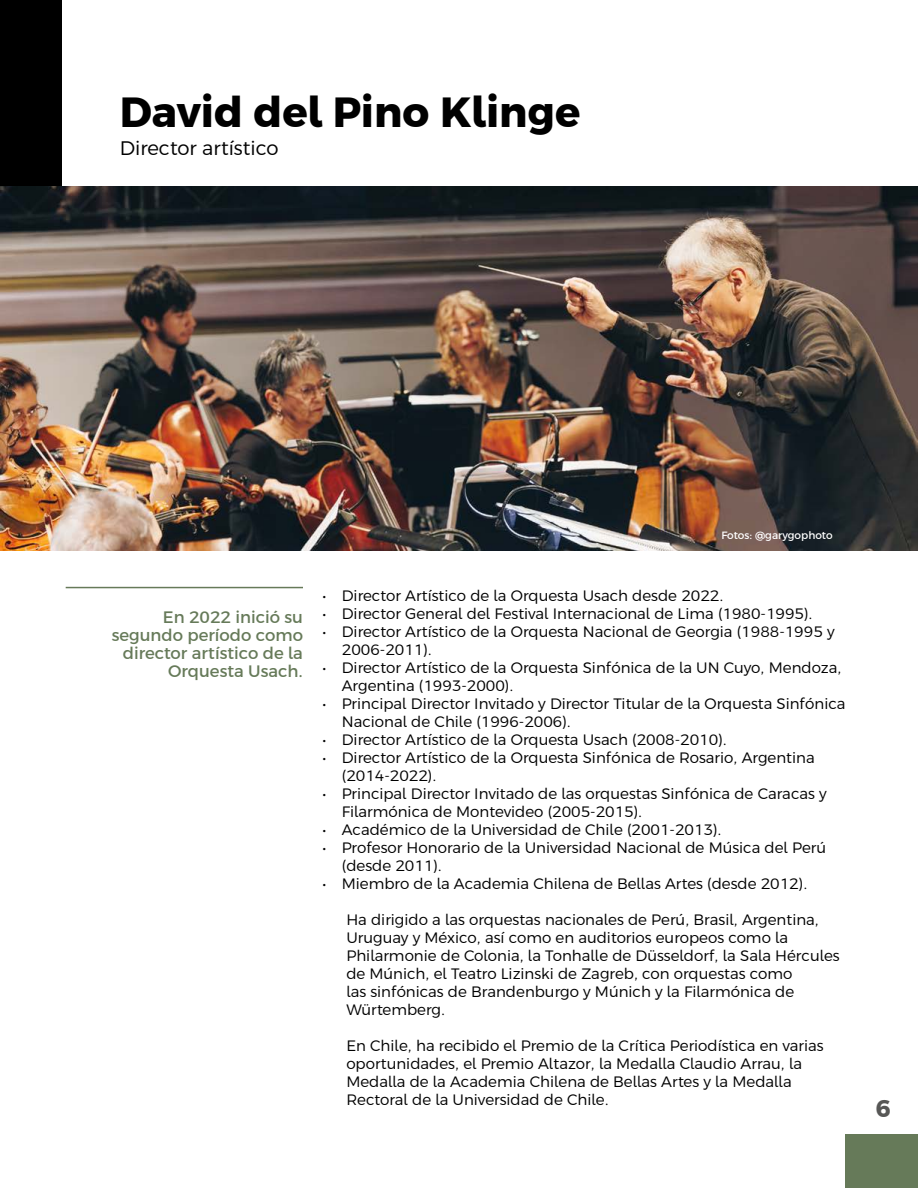
<style>
.page{position:relative;width:918px;height:1188px;background:#fff}
.page>*{position:absolute;margin:0;border:0;box-sizing:border-box;transform-origin:0 0}
.t1{font:700 42px "Argentum Sans";color:#000}
.t2{font:700 24px "Argentum Sans";color:#575756}
.t3{font:300 19.5px "Argentum Sans";color:#000}
.t4{font:16.5px/18px "Argentum Sans";color:#667a59;text-align:right}
.t5{font:300 15px/18px "Argentum Sans";color:#000}
.t6{font:10.5px "Argentum Sans";color:#fff}
</style>
<div class="page">
<div style="left:846px;top:1134px;width:72px;height:54px;background:#667a59"></div>
<div style="left:0;top:0;width:61px;height:198px;background:#000"></div>
<img style="left:0;top:186px;width:918px;height:364px">
<hr style="left:66px;top:587px;width:237px;height:1px;background:#667a59">
<h1 class="t1" style="left:120px;top:81px;width:462px">David del Pino Klinge</h1>
<h3 class="t3" style="left:120px;top:135px;width:160px">Director artístico</h3>
<p class="t4" style="left:112px;top:607px;width:193px">En 2022 inició su segundo período como director artístico de la<br>Orquesta Usach.</p>
<p class="t6" style="left:721px;top:528px;width:113px">Fotos: @garygophoto</p>
<p class="t5" style="left:322px;top:586px;width:403px">• Director Artístico de la Orquesta Usach desde 2022.</p>
<p class="t5" style="left:322px;top:604px;width:492px">• Director General del Festival Internacional de Lima (1980-1995).</p>
<p class="t5" style="left:342px;top:622px;width:494px;text-indent:-20px">• Director Artístico de la Orquesta Nacional de Georgia (1988-1995 y<br>2006-2011).</p>
<p class="t5" style="left:342px;top:658px;width:501px;text-indent:-20px">• Director Artístico de la Orquesta Sinfónica de la UN Cuyo, Mendoza,<br>Argentina (1993-2000).</p>
<p class="t5" style="left:342px;top:694px;width:505px;text-indent:-20px">• Principal Director Invitado y Director Titular de la Orquesta Sinfónica<br>Nacional de Chile (1996-2006).</p>
<p class="t5" style="left:322px;top:730px;width:406px">• Director Artístico de la Orquesta Usach (2008-2010).</p>
<p class="t5" style="left:342px;top:748px;width:474px;text-indent:-20px">• Director Artístico de la Orquesta Sinfónica de Rosario, Argentina (2014-2022).</p>
<p class="t5" style="left:342px;top:784px;width:486px;text-indent:-20px">• Principal Director Invitado de las orquestas Sinfónica de Caracas y<br>Filarmónica de Montevideo (2005-2015).</p>
<p class="t5" style="left:322px;top:820px;width:401px">• Académico de la Universidad de Chile (2001-2013).</p>
<p class="t5" style="left:342px;top:838px;width:486px;text-indent:-20px">• Profesor Honorario de la Universidad Nacional de Música del Perú (desde 2011).</p>
<p class="t5" style="left:322px;top:874px;width:487px">• Miembro de la Academia Chilena de Bellas Artes (desde 2012).</p>
<p class="t5" style="left:346px;top:910px;width:495px">Ha dirigido a las orquestas nacionales de Perú, Brasil, Argentina, Uruguay y México, así como en auditorios europeos como la Philarmonie de Colonia, la Tonhalle de Düsseldorf, la Sala Hércules de Múnich, el Teatro Lizinski de Zagreb, con orquestas como<br>las sinfónicas de Brandenburgo y Múnich y la Filarmónica de Würtemberg.</p>
<p class="t5" style="left:346px;top:1036px;width:479px">En Chile, ha recibido el Premio de la Crítica Periodística en varias oportunidades, el Premio Altazor, la Medalla Claudio Arrau, la Medalla de la Academia Chilena de Bellas Artes y la Medalla Rectoral de la Universidad de Chile.</p>
<h2 class="t2" style="left:876px;top:1090px;width:17px">6</h2>
</div>
